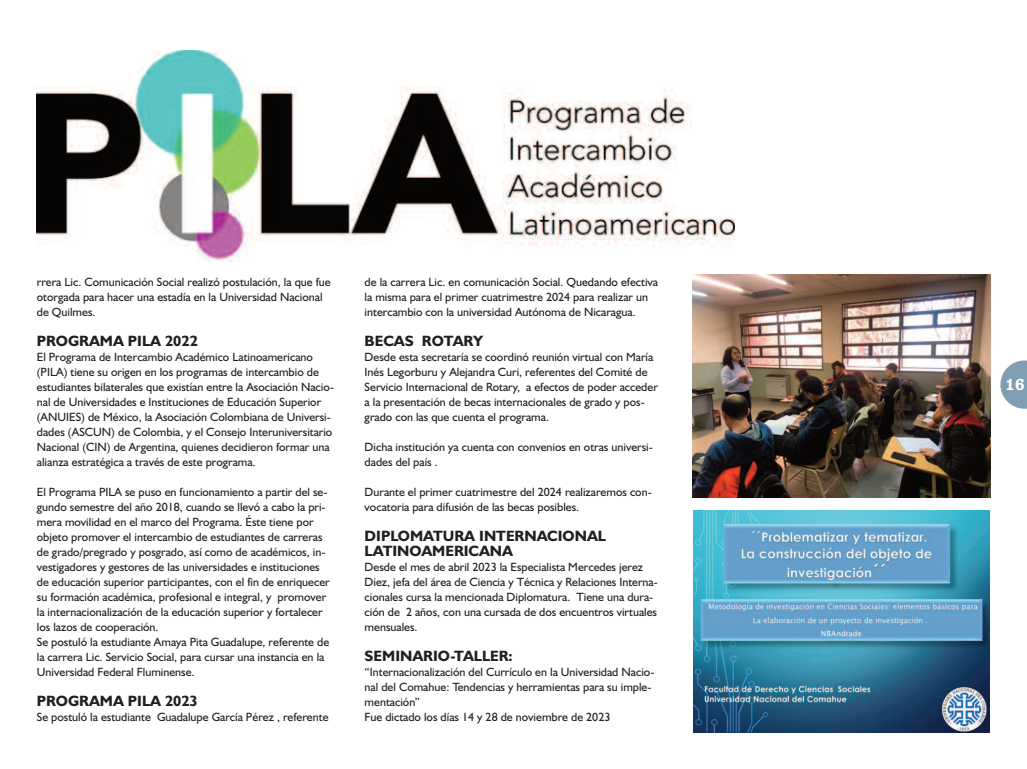
<style>
.page{position:relative;width:1027px;height:769px;background:#fff}
.page>*{position:absolute;margin:0;border:0;box-sizing:border-box;transform-origin:0 0}
.t1{font:17px "Clarendon";color:#fff}
.t2{font:700 15px/15px "Humanist 521 BT";color:#231f20}
.t3{font:12px/15px "Humanist 521 BT";color:#231f20}
</style>
<div class="page">
<svg style="left:1000px;top:360px;width:26px;height:48px"></svg>
<img style="left:37px;top:51px;width:697px;height:210px">
<img style="left:693px;top:510px;width:296px;height:222px">
<img style="left:692px;top:274px;width:297px;height:223px">
<p class="t3" style="left:37px;top:274px;width:295px">rrera Lic. Comunicación Social realizó postulación, la que fue otorgada para hacer una estadía en la Universidad Nacional de Quilmes.</p>
<p class="t2" style="left:37px;top:333px;width:162px">PROGRAMA PILA 2022</p>
<p class="t3" style="left:37px;top:349px;width:299px">El Programa de Intercambio Académico Latinoamericano (PILA) tiene su origen en los programas de intercambio de estudiantes bilaterales que existían entre la Asociación Nacio&shy;nal de Universidades e Instituciones de Educación Superior (ANUIES) de México, la Asociación Colombiana de Universi&shy;dades (ASCUN) de Colombia, y el Consejo Interuniversitario Nacional (CIN) de Argentina, quienes decidieron formar una alianza estratégica a través de este programa.</p>
<p class="t3" style="left:37px;top:484px;width:294px">El Programa PILA se puso en funcionamiento a partir del se&shy;gundo semestre del año 2018, cuando se llevó a cabo la pri&shy;mera movilidad en el marco del Programa. Éste tiene por objeto promover el intercambio de estudiantes de carreras de grado/pregrado y posgrado, así como de académicos, in&shy;vestigadores y gestores de las universidades e instituciones de educación superior participantes, con el fin de enriquecer su formación académica, profesional e integral, y promover la internacionalización de la educación superior y fortalecer los lazos de cooperación.<br>Se postuló la estudiante Amaya Pita Guadalupe, referente de la carrera Lic. Servicio Social, para cursar una instancia en la Universidad Federal Fluminense.</p>
<p class="t2" style="left:37px;top:693px;width:162px">PROGRAMA PILA 2023</p>
<p class="t3" style="left:37px;top:709px;width:293px">Se postuló la estudiante Guadalupe García Pérez , referente</p>
<p class="t3" style="left:364px;top:274px;width:295px">de la carrera Lic. en comunicación Social. Quedando efectiva la misma para el primer cuatrimestre 2024 para realizar un intercambio con la universidad Autónoma de Nicaragua.</p>
<p class="t2" style="left:364px;top:333px;width:120px">BECAS ROTARY</p>
<p class="t3" style="left:364px;top:349px;width:294px">Desde esta secretaría se coordinó reunión virtual con María Inés Legorburu y Alejandra Curi, referentes del Comité de Servicio Internacional de Rotary, a efectos de poder acceder a la presentación de becas internacionales de grado y pos&shy;grado con las que cuenta el programa.</p>
<p class="t3" style="left:364px;top:439px;width:289px">Dicha institución ya cuenta con convenios en otras universi&shy;dades del país .</p>
<p class="t3" style="left:364px;top:484px;width:288px">Durante el primer cuatrimestre del 2024 realizaremos con&shy;vocatoria para difusión de las becas posibles.</p>
<p class="t2" style="left:364px;top:528px;width:243px">DIPLOMATURA INTERNACIONAL<br>LATINOAMERICANA</p>
<p class="t3" style="left:364px;top:559px;width:295px">Desde el mes de abril 2023 la Especialista Mercedes jerez Diez, jefa del área de Ciencia y Técnica y Relaciones Interna&shy;cionales cursa la mencionada Diplomatura. Tiene una dura&shy;ción de 2 años, con una cursada de dos encuentros virtuales mensuales.</p>
<p class="t2" style="left:364px;top:648px;width:149px">SEMINARIO-TALLER:</p>
<p class="t3" style="left:364px;top:664px;width:291px">“Internacionalización del Currículo en la Universidad Nacio&shy;nal del Comahue: Tendencias y herramientas para su imple&shy;mentación”<br>Fue dictado los días 14 y 28 de noviembre de 2023</p>
<h1 class="t1" style="left:1004px;top:374px;width:21px">16</h1>
</div>
